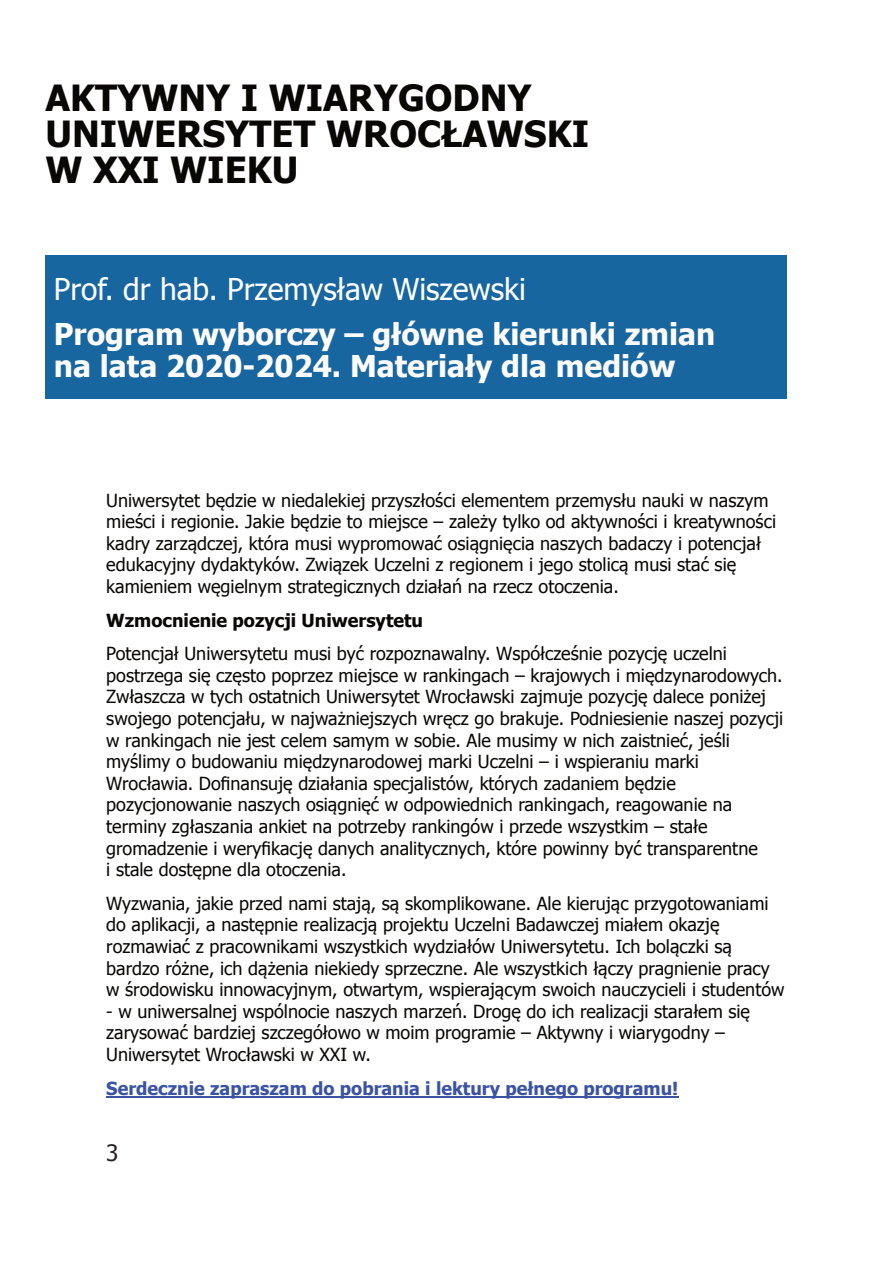
<style>
.page{position:relative;width:893px;height:1263px;background:#fff}
.page>*{position:absolute;margin:0;border:0;box-sizing:border-box;transform-origin:0 0}
.t1{font:700 36px/36px "Tahoma";color:#080704}
.t2{font:700 30px/32.4px "Tahoma";color:#fefcfc}
.t3{font:30px "Tahoma";color:#fff}
.t4{font:22.5px "Tahoma";color:#231f20}
.t5{font:18px/21.6px "Tahoma";color:#080704}
.t6{font:700 18px "Tahoma";color:#3a53a3}
.t7{font:700 18px "Tahoma";color:#080704}
</style>
<div class="page">
<hr style="left:106px;top:1096px;width:572px;height:2px;background:#3a53a3">
<div style="left:45px;top:256px;width:742px;height:143px;background:#1866a0"></div>
<h1 class="t1" style="left:45px;top:83px;width:545px">AKTYWNY I WIARYGODNY<br>UNIWERSYTET WROCŁAWSKI<br>W XXI WIEKU</h1>
<h2 class="t3" style="left:54px;top:277px;width:474px">Prof. dr hab. Przemysław Wiszewski</h2>
<h2 class="t2" style="left:54px;top:320px;width:663px">Program wyborczy – główne kierunki zmian na lata 2020-2024. Materiały dla mediów</h2>
<p class="t5" style="left:106px;top:491px;width:671px">Uniwersytet będzie w niedalekiej przyszłości elementem przemysłu nauki w naszym mieści i regionie. Jakie będzie to miejsce – zależy tylko od aktywności i kreatywności kadry zarządczej, która musi wypromować osiągnięcia naszych badaczy i potencjał edukacyjny dydaktyków. Związek Uczelni z regionem i jego stolicą musi stać się kamieniem węgielnym strategicznych działań na rzecz otoczenia.</p>
<p class="t7" style="left:106px;top:613px;width:318px">Wzmocnienie pozycji Uniwersytetu</p>
<p class="t5" style="left:106px;top:644px;width:679px">Potencjał Uniwersytetu musi być rozpoznawalny. Współcześnie pozycję uczelni postrzega się często poprzez miejsce w rankingach – krajowych i międzynarodowych.<br>Zwłaszcza w tych ostatnich Uniwersytet Wrocławski zajmuje pozycję dalece poniżej swojego potencjału, w najważniejszych wręcz go brakuje. Podniesienie naszej pozycji w rankingach nie jest celem samym w sobie. Ale musimy w nich zaistnieć, jeśli myślimy o budowaniu międzynarodowej marki Uczelni – i wspieraniu marki Wrocławia. Dofinansuję działania specjalistów, których zadaniem będzie pozycjonowanie naszych osiągnięć w odpowiednich rankingach, reagowanie na terminy zgłaszania ankiet na potrzeby rankingów i przede wszystkim – stałe gromadzenie i weryfikację danych analitycznych, które powinny być transparentne<br>i stale dostępne dla otoczenia.</p>
<p class="t5" style="left:106px;top:894px;width:680px">Wyzwania, jakie przed nami stają, są skomplikowane. Ale kierując przygotowaniami do aplikacji, a następnie realizacją projektu Uczelni Badawczej miałem okazję rozmawiać z pracownikami wszystkich wydziałów Uniwersytetu. Ich bolączki są bardzo różne, ich dążenia niekiedy sprzeczne. Ale wszystkich łączy pragnienie pracy w środowisku innowacyjnym, otwartym, wspierającym swoich nauczycieli i studentów</p>
<p class="t5" style="left:106px;top:1002px;width:645px">- w uniwersalnej wspólnocie naszych marzeń. Drogę do ich realizacji starałem się zarysować bardziej szczegółowo w moim programie – Aktywny i wiarygodny –<br>Uniwersytet Wrocławski w XXI w.</p>
<p class="t6" style="left:106px;top:1081px;width:574px">Serdecznie zapraszam do pobrania i lektury pełnego programu!</p>
<p class="t4" style="left:106px;top:1144px;width:14px">3</p>
</div>
